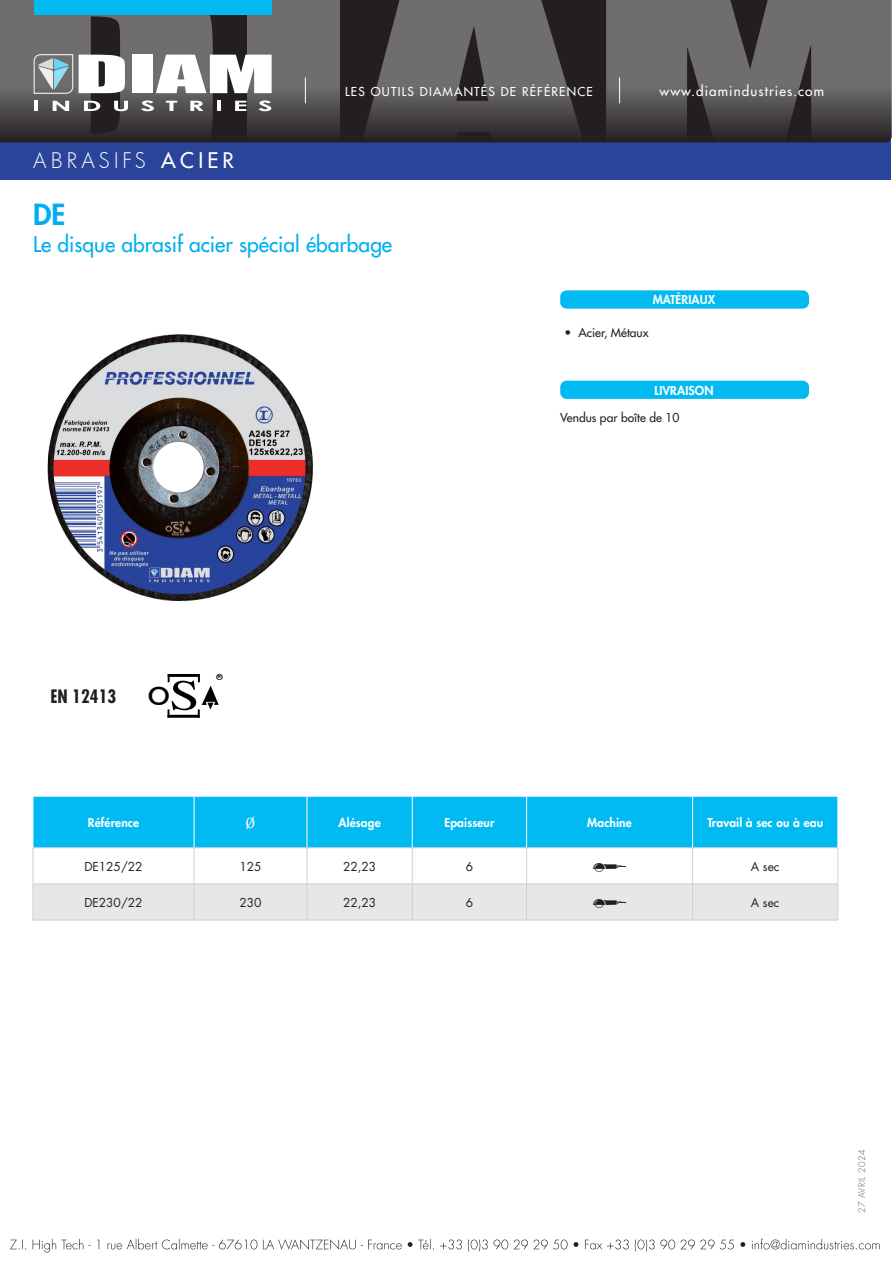
<style>
.page{position:relative;width:893px;height:1263px;background:#fff}
.page>*{position:absolute;margin:0;border:0;box-sizing:border-box;transform-origin:0 0}
.t1{font:39px "Courier";color:#000}
.contenu_tableau{font:33px "Diam";color:#231f20}
.nom_du_produit{font:800 28.5px "Futura Std";color:#00aeef}
.accroche{font:500 21px "Futura Std";color:#00aeef}
.Titre_gamme{font:300 21px "Futura";letter-spacing:.2em;color:#fff}
.ENXXXX{font:700 condensed 18px "Futura Std";color:#231f20}
.titre_tableau_diam{font:15px "Cambria Math";color:#fff}
.t2{font:500 13.5px "Futura Std";letter-spacing:.08em;color:#fff}
.t3{font:12.75px "Courier";color:#231f20}
.titre_tableau{font:800 12px "Futura Std";letter-spacing:.01em;color:#fff}
.contenu_tableau-2{font:12px "Futura Std";color:#231f20}
.Style_de_paragraphe_2{font:500 12px "Futura Std";color:#231f20}
.t4{font:500 12px "Futura Std";letter-spacing:.1em;color:#fff}
.t5{font:300 9px "Futura Std";letter-spacing:.05em;color:#606063}
.t6{font:700 4.35px "Helvetica";color:#000}
.s1{font-family:"Futura Std";font-weight:500}
.s2{font-family:"Times";font-size:42.9px}
</style>
<div class="page">
<div style="left:0;top:138px;width:891px;height:42px;background:#2a4499"></div>
<img style="left:47px;top:334px;width:266px;height:268px">
<hr style="left:168px;top:674px;width:32px;height:3px;background:#000">
<svg style="left:198px;top:677px;width:21px;height:38px"></svg>
<hr style="left:168px;top:715px;width:32px;height:3px;background:#000">
<svg style="left:10px;top:1238px;width:870px;height:14px"></svg>
<div style="left:560px;top:290px;width:249px;height:19px;background:#00baf1;border-radius:6px"></div>
<div style="left:560px;top:381px;width:249px;height:18px;background:#00baf1;border-radius:6px"></div>
<div style="left:34px;top:797px;width:804px;height:50px;background:#00baf1"></div>
<div style="left:34px;top:885px;width:804px;height:35px;background:#e6e7e9"></div>
<hr style="left:194px;top:797px;width:1px;height:50px;background:#fff">
<hr style="left:307px;top:797px;width:1px;height:50px;background:#fff">
<hr style="left:412px;top:797px;width:1px;height:50px;background:#fff">
<hr style="left:526px;top:797px;width:1px;height:50px;background:#fff">
<hr style="left:692px;top:797px;width:1px;height:50px;background:#fff">
<hr style="left:33px;top:847px;width:161px;height:1px;background:#cfd0d2">
<hr style="left:194px;top:847px;width:113px;height:1px;background:#cfd0d2">
<hr style="left:307px;top:847px;width:105px;height:1px;background:#cfd0d2">
<hr style="left:412px;top:847px;width:115px;height:1px;background:#cfd0d2">
<hr style="left:527px;top:847px;width:166px;height:1px;background:#cfd0d2">
<hr style="left:693px;top:847px;width:145px;height:1px;background:#cfd0d2">
<hr style="left:33px;top:848px;width:1px;height:36px;background:#cfd0d2">
<hr style="left:194px;top:848px;width:1px;height:36px;background:#cfd0d2">
<hr style="left:307px;top:848px;width:1px;height:36px;background:#cfd0d2">
<hr style="left:412px;top:848px;width:1px;height:36px;background:#cfd0d2">
<hr style="left:526px;top:848px;width:1px;height:36px;background:#cfd0d2">
<hr style="left:692px;top:848px;width:1px;height:36px;background:#cfd0d2">
<hr style="left:838px;top:848px;width:1px;height:36px;background:#cfd0d2">
<hr style="left:33px;top:884px;width:161px;height:1px;background:#cfd0d2">
<hr style="left:33px;top:884px;width:1px;height:36px;background:#cfd0d2">
<hr style="left:194px;top:884px;width:113px;height:1px;background:#cfd0d2">
<hr style="left:194px;top:884px;width:1px;height:36px;background:#cfd0d2">
<hr style="left:307px;top:884px;width:105px;height:1px;background:#cfd0d2">
<hr style="left:307px;top:884px;width:1px;height:36px;background:#cfd0d2">
<hr style="left:412px;top:884px;width:115px;height:1px;background:#cfd0d2">
<hr style="left:412px;top:884px;width:1px;height:36px;background:#cfd0d2">
<hr style="left:527px;top:884px;width:166px;height:1px;background:#cfd0d2">
<hr style="left:526px;top:884px;width:1px;height:36px;background:#cfd0d2">
<hr style="left:693px;top:884px;width:145px;height:1px;background:#cfd0d2">
<hr style="left:692px;top:884px;width:1px;height:36px;background:#cfd0d2">
<hr style="left:838px;top:884px;width:1px;height:36px;background:#cfd0d2">
<hr style="left:33px;top:920px;width:161px;height:1px;background:#cfd0d2">
<hr style="left:194px;top:920px;width:113px;height:1px;background:#cfd0d2">
<hr style="left:307px;top:920px;width:105px;height:1px;background:#cfd0d2">
<hr style="left:412px;top:920px;width:115px;height:1px;background:#cfd0d2">
<hr style="left:527px;top:920px;width:166px;height:1px;background:#cfd0d2">
<hr style="left:693px;top:920px;width:145px;height:1px;background:#cfd0d2">
<div style="left:340px;top:0;width:266px;height:142px;background:#231f20"></div>
<svg style="left:0;top:0;width:247px;height:143px"></svg>
<svg style="left:247px;top:0;width:93px;height:143px;background:#696768"></svg>
<svg style="left:356px;top:0;width:234px;height:143px;background:#4d4a4b"></svg>
<svg style="left:606px;top:0;width:286px;height:143px;background:#5a5858"></svg>
<div style="left:34px;top:0;width:238px;height:14px;background:#00baf1"></div>
<p class="Titre_gamme" style="left:33px;top:147px;width:202px">ABRASIFS <span class="s1">ACIER</span></p>
<p class="t4" style="left:345px;top:84px;width:249px">LES OUTILS DIAMANTÉS DE RÉFÉRENCE</p>
<p class="t2" style="left:660px;top:83px;width:166px">www.diamindustries.com</p>
<p class="nom_du_produit" style="left:33px;top:197px;width:34px">DE</p>
<p class="accroche" style="left:33px;top:231px;width:361px">Le disque abrasif acier spécial ébarbage</p>
<p class="titre_tableau" style="left:653px;top:292px;width:64px">MATÉRIAUX</p>
<p class="Style_de_paragraphe_2" style="left:564px;top:325px;width:86px">• Acier, Métaux</p>
<p class="titre_tableau" style="left:654px;top:383px;width:61px">LIVRAISON</p>
<p class="Style_de_paragraphe_2" style="left:560px;top:410px;width:121px">Vendus par boîte de 10</p>
<p class="ENXXXX" style="left:51px;top:685px;width:67px">EN 12413</p>
<p class="t1" style="left:147px;top:662px;width:54px">o<span class="s2">S</span></p>
<p class="t3" style="left:216px;top:666px;width:9px">o</p>
<p class="t6" style="left:218px;top:673px;width:5px">R</p>
<p class="titre_tableau" style="left:88px;top:815px;width:53px">Référence</p>
<p class="titre_tableau_diam" style="left:246px;top:814px;width:11px">Ø</p>
<p class="titre_tableau" style="left:339px;top:815px;width:44px">Alésage</p>
<p class="titre_tableau" style="left:444px;top:815px;width:52px">Epaisseur</p>
<p class="titre_tableau" style="left:587px;top:815px;width:46px">Machine</p>
<p class="titre_tableau" style="left:707px;top:815px;width:117px">Travail à sec ou à eau</p>
<p class="contenu_tableau-2" style="left:84px;top:859px;width:60px">DE125/22</p>
<p class="contenu_tableau-2" style="left:239px;top:859px;width:24px">125</p>
<p class="contenu_tableau-2" style="left:343px;top:859px;width:35px">22,23</p>
<p class="contenu_tableau-2" style="left:466px;top:859px;width:9px">6</p>
<p class="contenu_tableau" style="left:593px;top:850px;width:34px">I</p>
<p class="contenu_tableau-2" style="left:751px;top:859px;width:30px">A sec</p>
<p class="contenu_tableau-2" style="left:84px;top:895px;width:60px">DE230/22</p>
<p class="contenu_tableau-2" style="left:239px;top:895px;width:24px">230</p>
<p class="contenu_tableau-2" style="left:343px;top:895px;width:35px">22,23</p>
<p class="contenu_tableau-2" style="left:466px;top:895px;width:9px">6</p>
<p class="contenu_tableau" style="left:593px;top:886px;width:34px">I</p>
<p class="contenu_tableau-2" style="left:751px;top:895px;width:30px">A sec</p>
<p class="t5" style="left:856px;top:1213px;width:65px;rotate:-90deg">27 avril 2024</p>
</div>
